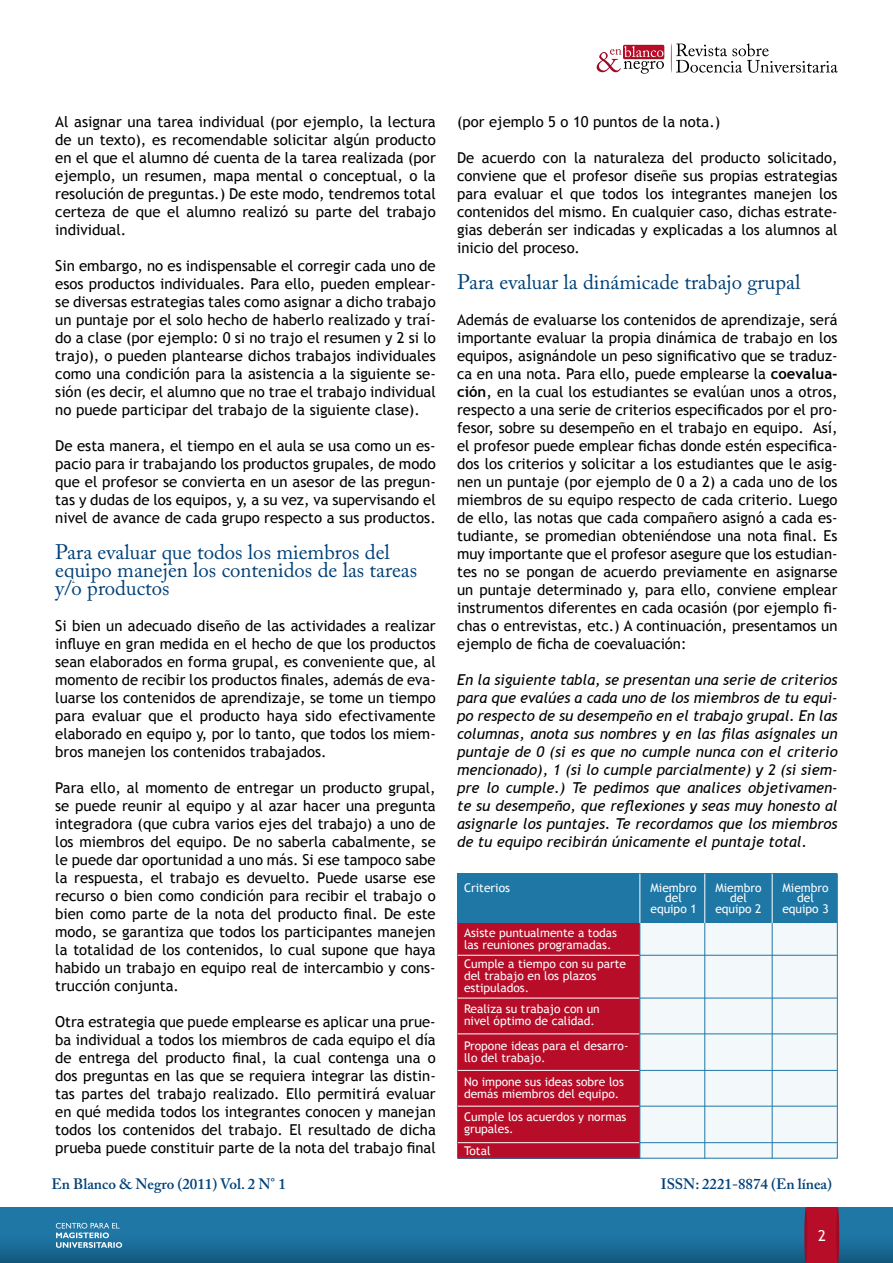
<style>
.page{position:relative;width:893px;height:1263px;background:#fff}
.page>*{position:absolute;margin:0;border:0;box-sizing:border-box;transform-origin:0 0}
.t1{font:21px/18px "Adobe Caslon Pro";color:#004178}
.t2{font:15px/18px "Trebuchet MS";color:#000;text-align:justify}
.t3{font:italic 15px/18px "Trebuchet MS";color:#000;text-align:justify}
.t4{font:600 15px "Adobe Caslon Pro";color:#004178}
.t5{font:15px "Trebuchet MS";color:#fff}
.t6{font:12px/12px "Trebuchet MS";color:#fff}
.s1{font-weight:700}
</style>
<div class="page">
<div style="left:623px;top:45px;width:41px;height:14px;background:#a71025;border-radius:2px"></div>
<svg style="left:671px;top:43px;width:167px;height:30px"></svg>
<svg style="left:597px;top:46px;width:67px;height:28px"></svg>
<div style="left:0;top:1208px;width:893px;height:55px;background:linear-gradient(to bottom,#237fb1,#156088)"></div>
<div style="left:806px;top:1208px;width:32px;height:55px;background:#b80d29"></div>
<svg style="left:804px;top:1208px;width:3px;height:55px"></svg>
<svg style="left:836px;top:1208px;width:3px;height:55px"></svg>
<svg style="left:54px;top:1208px;width:68px;height:55px;background:#3780a7"></svg>
<div style="left:487px;top:923px;width:351px;height:235px;background:#f3f8fb"></div>
<div style="left:458px;top:923px;width:181px;height:235px;background:#b80d29"></div>
<div style="left:458px;top:874px;width:379px;height:49px;background:#1f77a6"></div>
<hr style="left:704px;top:916px;width:1px;height:242px;background:#1f77a6">
<hr style="left:772px;top:916px;width:1px;height:242px;background:#1f77a6">
<hr style="left:639px;top:955px;width:198px;height:1px;background:#1f77a6">
<hr style="left:458px;top:955px;width:181px;height:1px;background:#fff">
<hr style="left:458px;top:998px;width:181px;height:1px;background:#fff">
<hr style="left:639px;top:998px;width:198px;height:1px;background:#1f77a6">
<hr style="left:458px;top:1033px;width:181px;height:1px;background:#fff">
<hr style="left:639px;top:1033px;width:198px;height:1px;background:#1f77a6">
<hr style="left:458px;top:1070px;width:181px;height:1px;background:#fff">
<hr style="left:639px;top:1070px;width:198px;height:1px;background:#1f77a6">
<hr style="left:458px;top:1106px;width:181px;height:1px;background:#fff">
<hr style="left:639px;top:1106px;width:198px;height:1px;background:#1f77a6">
<hr style="left:458px;top:1142px;width:181px;height:1px;background:#fff">
<hr style="left:639px;top:1142px;width:198px;height:1px;background:#1f77a6">
<hr style="left:704px;top:874px;width:1px;height:49px;background:#fff">
<hr style="left:772px;top:874px;width:1px;height:49px;background:#fff">
<hr style="left:639px;top:916px;width:1px;height:242px;background:#1f77a6">
<hr style="left:639px;top:874px;width:1px;height:49px;background:#fff">
<p class="t2" style="left:55px;top:113px;width:382px">Al asignar una tarea individual (por ejemplo, la lectura de un texto), es recomendable solicitar algún producto en el que el alumno dé cuenta de la tarea realizada (por ejemplo, un resumen, mapa mental o conceptual, o la resolución de preguntas.) De este modo, tendremos total certeza de que el alumno realizó su parte del trabajo individual.</p>
<p class="t2" style="left:55px;top:257px;width:382px">Sin embargo, no es indispensable el corregir cada uno de esos productos individuales. Para ello, pueden emplear&shy;se diversas estrategias tales como asignar a dicho trabajo un puntaje por el solo hecho de haberlo realizado y traí&shy;do a clase (por ejemplo: 0 si no trajo el resumen y 2 si lo trajo), o pueden plantearse dichos trabajos individuales como una condición para la asistencia a la siguiente se&shy;sión (es decir, el alumno que no trae el trabajo individual no puede participar del trabajo de la siguiente clase).</p>
<p class="t2" style="left:55px;top:437px;width:382px">De esta manera, el tiempo en el aula se usa como un es&shy;pacio para ir trabajando los productos grupales, de modo que el profesor se convierta en un asesor de las pregun&shy;tas y dudas de los equipos, y, a su vez, va supervisando el nivel de avance de cada grupo respecto a sus productos.</p>
<h1 class="t1" style="left:55px;top:543px;width:363px">Para evaluar que todos los miembros del equipo manejen los contenidos de las tareas y/o productos</h1>
<p class="t2" style="left:55px;top:617px;width:382px">Si bien un adecuado diseño de las actividades a realizar influye en gran medida en el hecho de que los productos sean elaborados en forma grupal, es conveniente que, al momento de recibir los productos finales, además de eva&shy;luarse los contenidos de aprendizaje, se tome un tiempo para evaluar que el producto haya sido efectivamente elaborado en equipo y, por lo tanto, que todos los miem&shy;bros manejen los contenidos trabajados.</p>
<p class="t2" style="left:55px;top:779px;width:382px">Para ello, al momento de entregar un producto grupal, se puede reunir al equipo y al azar hacer una pregunta integradora (que cubra varios ejes del trabajo) a uno de los miembros del equipo. De no saberla cabalmente, se le puede dar oportunidad a uno más. Si ese tampoco sabe la respuesta, el trabajo es devuelto. Puede usarse ese recurso o bien como condición para recibir el trabajo o bien como parte de la nota del producto final. De este modo, se garantiza que todos los participantes manejen la totalidad de los contenidos, lo cual supone que haya habido un trabajo en equipo real de intercambio y cons&shy;trucción conjunta.</p>
<p class="t2" style="left:55px;top:1013px;width:382px">Otra estrategia que puede emplearse es aplicar una prue&shy;ba individual a todos los miembros de cada equipo el día de entrega del producto final, la cual contenga una o dos preguntas en las que se requiera integrar las distin&shy;tas partes del trabajo realizado. Ello permitirá evaluar en qué medida todos los integrantes conocen y manejan todos los contenidos del trabajo. El resultado de dicha prueba puede constituir parte de la nota del trabajo final</p>
<p class="t2" style="left:457px;top:113px;width:265px">(por ejemplo 5 o 10 puntos de la nota.)</p>
<p class="t2" style="left:457px;top:149px;width:382px">De acuerdo con la naturaleza del producto solicitado, conviene que el profesor diseñe sus propias estrategias para evaluar el que todos los integrantes manejen los contenidos del mismo. En cualquier caso, dichas estrate&shy;gias deberán ser indicadas y explicadas a los alumnos al inicio del proceso.</p>
<h1 class="t1" style="left:457px;top:273px;width:345px">Para evaluar la dinámicade trabajo grupal</h1>
<p class="t2" style="left:457px;top:311px;width:382px">Además de evaluarse los contenidos de aprendizaje, será importante evaluar la propia dinámica de trabajo en los equipos, asignándole un peso significativo que se traduz&shy;ca en una nota. Para ello, puede emplearse la <span class="s1">coevalua&shy;ción</span>, en la cual los estudiantes se evalúan unos a otros, respecto a una serie de criterios especificados por el pro&shy;fesor, sobre su desempeño en el trabajo en equipo. Así, el profesor puede emplear fichas donde estén especifica&shy;dos los criterios y solicitar a los estudiantes que le asig&shy;nen un puntaje (por ejemplo de 0 a 2) a cada uno de los miembros de su equipo respecto de cada criterio. Luego de ello, las notas que cada compañero asignó a cada es&shy;tudiante, se promedian obteniéndose una nota final. Es muy importante que el profesor asegure que los estudian&shy;tes no se pongan de acuerdo previamente en asignarse un puntaje determinado y, para ello, conviene emplear instrumentos diferentes en cada ocasión (por ejemplo fi&shy;chas o entrevistas, etc.) A continuación, presentamos un ejemplo de ficha de coevaluación:</p>
<p class="t3" style="left:457px;top:671px;width:382px">En la siguiente tabla, se presentan una serie de criterios para que evalúes a cada uno de los miembros de tu equi&shy;po respecto de su desempeño en el trabajo grupal. En las columnas, anota sus nombres y en las filas asígnales un puntaje de 0 (si es que no cumple nunca con el criterio mencionado), 1 (si lo cumple parcialmente) y 2 (si siem&shy;pre lo cumple.) Te pedimos que analices objetivamen&shy;te su desempeño, que reflexiones y seas muy honesto al asignarle los puntajes. Te recordamos que los miembros de tu equipo recibirán únicamente el puntaje total.</p>
<p class="t6" style="left:464px;top:881px;width:47px">Criterios</p>
<p class="t6" style="left:650px;top:882px;width:48px;line-height:10.5px;text-align:center">Miembro del equipo 1</p>
<p class="t6" style="left:715px;top:882px;width:48px;line-height:10.5px;text-align:center">Miembro del equipo 2</p>
<p class="t6" style="left:782px;top:882px;width:48px;line-height:10.5px;text-align:center">Miembro del equipo 3</p>
<p class="t6" style="left:464px;top:927px;width:154px">Asiste puntualmente a todas las reuniones programadas.</p>
<p class="t6" style="left:464px;top:958px;width:163px">Cumple a tiempo con su parte del trabajo en los plazos estipulados.</p>
<p class="t6" style="left:464px;top:1003px;width:137px">Realiza su trabajo con un nivel óptimo de calidad.</p>
<p class="t6" style="left:464px;top:1040px;width:166px">Propone ideas para el desarro&shy;llo del trabajo.</p>
<p class="t6" style="left:464px;top:1075px;width:161px">No impone sus ideas sobre los demás miembros del equipo.</p>
<p class="t6" style="left:464px;top:1111px;width:164px">Cumple los acuerdos y normas grupales.</p>
<p class="t6" style="left:464px;top:1144px;width:28px">Total</p>
<p class="t4" style="left:52px;top:1175px;width:236px">En Blanco &amp; Negro (2011) Vol. 2 N° 1</p>
<p class="t4" style="left:661px;top:1175px;width:173px">ISSN: 2221-8874 (En línea)</p>
<p class="t5" style="left:818px;top:1227px;width:10px">23</p>
</div>
